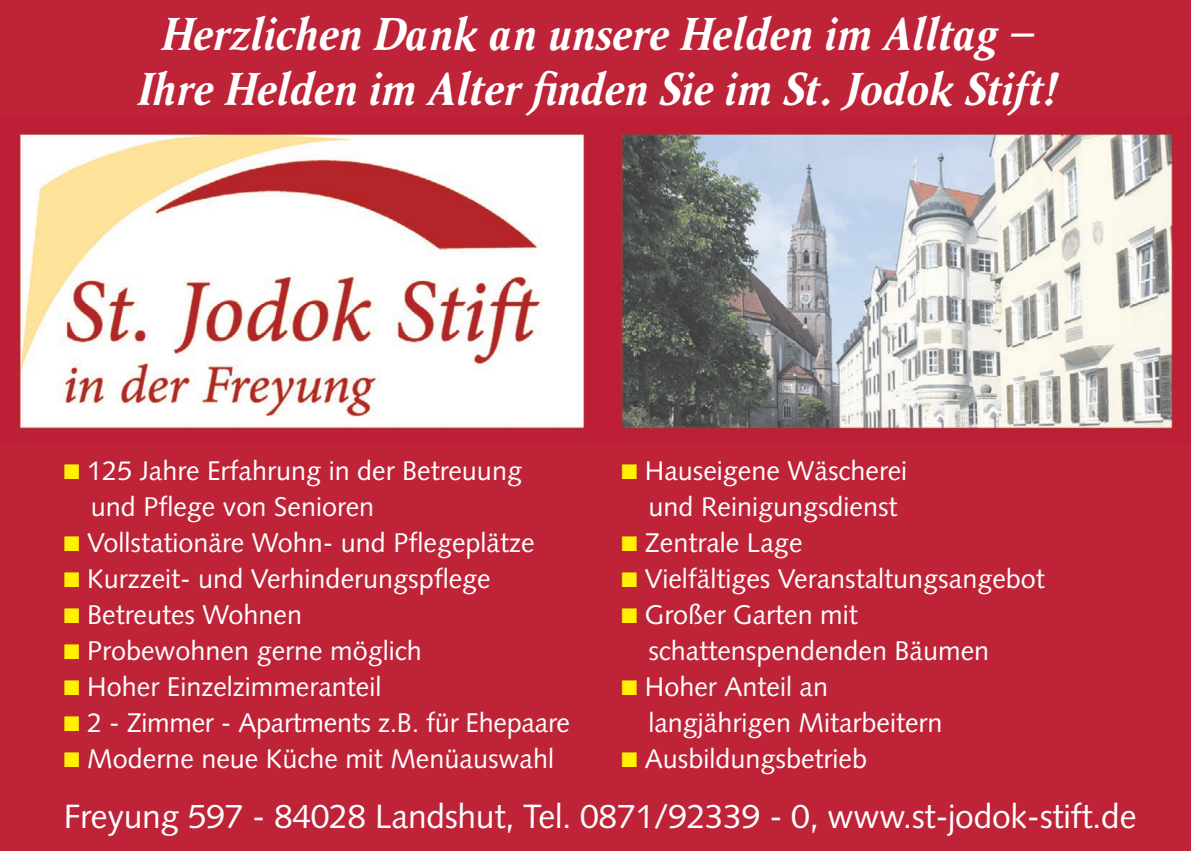
<style>
.page{position:relative;width:1191px;height:851px;background:#fff}
.page>*{position:absolute;margin:0;border:0;box-sizing:border-box;transform-origin:0 0}
.t1{font:italic 700 48px/55.2px "Ragnar";color:#fff;text-align:center}
.t2{font:33.6px "Syntax LT";letter-spacing:-.01em;color:#fff}
.t3{font:27px/36px "Syntax LT";color:#fff}
.s1{color:#fff101}
</style>
<div class="page">
<div style="left:0;top:0;width:1191px;height:850px;background:#be2338"></div>
<img style="left:19px;top:132px;width:1157px;height:298px">
<h1 class="t1" style="left:137px;top:6px;width:919px">Herzlichen Dank an unsere Helden im Alltag –<br>Ihre Helden im Alter finden Sie im St. Jodok Stift!</h1>
<p class="t3" style="left:91px;top:453px;width:433px;text-indent:-27px"><span class="s1">■</span> 125 Jahre Erfahrung in der Betreuung und Pflege von Senioren</p>
<p class="t3" style="left:64px;top:525px;width:472px"><span class="s1">■</span> Vollstationäre Wohn- und Pflegeplätze</p>
<p class="t3" style="left:64px;top:561px;width:428px"><span class="s1">■</span> Kurzzeit- und Verhinderungspflege</p>
<p class="t3" style="left:64px;top:597px;width:240px"><span class="s1">■</span> Betreutes Wohnen</p>
<p class="t3" style="left:64px;top:633px;width:359px"><span class="s1">■</span> Probewohnen gerne möglich</p>
<p class="t3" style="left:64px;top:669px;width:319px"><span class="s1">■</span> Hoher Einzelzimmeranteil</p>
<p class="t3" style="left:64px;top:705px;width:508px"><span class="s1">■</span> 2 - Zimmer - Apartments z.B. für Ehepaare</p>
<p class="t3" style="left:64px;top:741px;width:492px"><span class="s1">■</span> Moderne neue Küche mit Menüauswahl</p>
<p class="t3" style="left:648px;top:453px;width:260px;text-indent:-27px"><span class="s1">■</span> Hauseigene Wäscherei und Reinigungsdienst</p>
<p class="t3" style="left:621px;top:525px;width:183px"><span class="s1">■</span> Zentrale Lage</p>
<p class="t3" style="left:621px;top:561px;width:425px"><span class="s1">■</span> Vielfältiges Veranstaltungsangebot</p>
<p class="t3" style="left:648px;top:597px;width:342px;text-indent:-27px"><span class="s1">■</span> Großer Garten mit schattenspendenden Bäumen</p>
<p class="t3" style="left:648px;top:669px;width:296px;text-indent:-27px"><span class="s1">■</span> Hoher Anteil an langjährigen Mitarbeitern</p>
<p class="t3" style="left:621px;top:741px;width:247px"><span class="s1">■</span> Ausbildungsbetrieb</p>
<p class="t2" style="left:64px;top:796px;width:1074px">Freyung 597 - 84028 Landshut, Tel. 0871/92339 - 0, www.st-jodok-stift.de</p>
</div>
